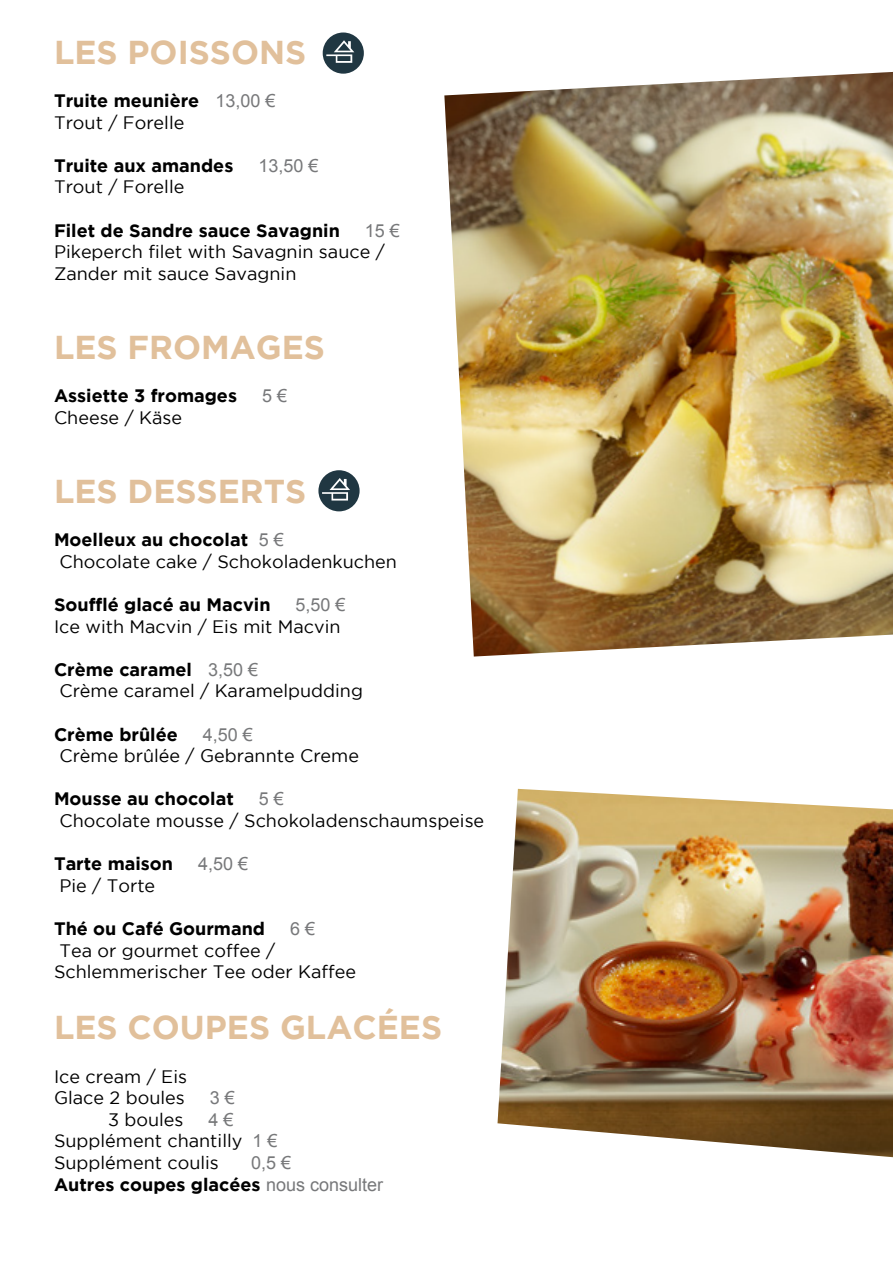
<style>
.page{position:relative;width:893px;height:1263px;background:#fff}
.page>*{position:absolute;margin:0;border:0;box-sizing:border-box;transform-origin:0 0}
.t1{font:700 33px "Gotham";color:#e1c09b}
.t2{font:18px "Gotham";color:#000}
.t3{font:700 18px "Gotham";color:#000}
.t4{font:18px "Arial";color:#77787a}
.s1{font-family:"Arial";font-weight:400;color:#77787a}
.s2{font-family:"Arial";color:#77787a}
</style>
<div class="page">
<img style="left:497px;top:789px;width:396px;height:368px">
<img style="left:444px;top:72px;width:449px;height:584px">
<div style="left:323px;top:33px;width:41px;height:41px;background:#203742;border-radius:50%"></div>
<svg style="left:326px;top:40px;width:28px;height:23px"></svg>
<div style="left:318px;top:470px;width:42px;height:41px;background:#203742;border-radius:50%"></div>
<svg style="left:322px;top:478px;width:28px;height:22px"></svg>
<p class="t1" style="left:54px;top:33px;width:254px">LES POISSONS</p>
<p class="t3" style="left:54px;top:90px;width:223px">Truite meunière <span class="s1">13,00 €</span></p>
<p class="t2" style="left:54px;top:112px;width:132px">Trout / Forelle</p>
<p class="t3" style="left:54px;top:155px;width:181px">Truite aux amandes</p>
<p class="t4" style="left:258px;top:154px;width:62px">13,50 €</p>
<p class="t2" style="left:54px;top:177px;width:132px">Trout / Forelle</p>
<p class="t3" style="left:54px;top:220px;width:287px">Filet de Sandre sauce Savagnin</p>
<p class="t4" style="left:365px;top:218px;width:37px">15 €</p>
<p class="t2" style="left:54px;top:242px;width:332px">Pikeperch filet with Savagnin sauce /</p>
<p class="t2" style="left:54px;top:263px;width:244px">Zander mit sauce Savagnin</p>
<p class="t1" style="left:54px;top:328px;width:272px">LES FROMAGES</p>
<p class="t3" style="left:54px;top:385px;width:185px">Assiette 3 fromages</p>
<p class="t4" style="left:262px;top:384px;width:27px">5 €</p>
<p class="t2" style="left:54px;top:407px;width:130px">Cheese / Käse</p>
<p class="t1" style="left:54px;top:472px;width:254px">LES DESSERTS</p>
<p class="t3" style="left:54px;top:529px;width:231px">Moelleux au chocolat <span class="s1">5 €</span></p>
<p class="t2" style="left:59px;top:551px;width:339px">Chocolate cake / Schokoladenkuchen</p>
<p class="t3" style="left:54px;top:594px;width:218px">Soufflé glacé au Macvin</p>
<p class="t4" style="left:296px;top:593px;width:52px">5,50 €</p>
<p class="t2" style="left:54px;top:616px;width:288px">Ice with Macvin / Eis mit Macvin</p>
<p class="t3" style="left:54px;top:659px;width:206px">Crème caramel <span class="s1">3,50 €</span></p>
<p class="t2" style="left:59px;top:681px;width:305px">Crème caramel / Karamelpudding</p>
<p class="t3" style="left:54px;top:724px;width:125px">Crème brûlée</p>
<p class="t4" style="left:203px;top:722px;width:52px">4,50 €</p>
<p class="t2" style="left:59px;top:746px;width:301px">Crème brûlée / Gebrannte Creme</p>
<p class="t3" style="left:54px;top:789px;width:181px">Mousse au chocolat</p>
<p class="t4" style="left:259px;top:787px;width:27px">5 €</p>
<p class="t2" style="left:59px;top:811px;width:426px">Chocolate mousse / Schokoladenschaumspeise</p>
<p class="t3" style="left:54px;top:853px;width:121px">Tarte maison</p>
<p class="t4" style="left:198px;top:852px;width:52px">4,50 €</p>
<p class="t2" style="left:59px;top:875px;width:97px">Pie / Torte</p>
<p class="t3" style="left:54px;top:918px;width:213px">Thé ou Café Gourmand</p>
<p class="t4" style="left:290px;top:917px;width:27px">6 €</p>
<p class="t2" style="left:59px;top:940px;width:217px">Tea or gourmet coffee /</p>
<p class="t2" style="left:54px;top:962px;width:304px">Schlemmerischer Tee oder Kaffee</p>
<p class="t1" style="left:54px;top:1009px;width:390px">LES COUPES GLACÉES</p>
<p class="t2" style="left:54px;top:1066px;width:135px">Ice cream / Eis</p>
<p class="t2" style="left:54px;top:1088px;width:132px">Glace 2 boules</p>
<p class="t4" style="left:210px;top:1086px;width:27px">3 €</p>
<p class="t2" style="left:108px;top:1109px;width:77px">3 boules</p>
<p class="t4" style="left:208px;top:1108px;width:27px">4 €</p>
<p class="t2" style="left:54px;top:1131px;width:225px">Supplément chantilly <span class="s2">1 €</span></p>
<p class="t2" style="left:54px;top:1153px;width:166px">Supplément coulis</p>
<p class="t4" style="left:251px;top:1151px;width:42px">0,5 €</p>
<p class="t3" style="left:54px;top:1174px;width:331px">Autres coupes glacées <span class="s1">nous consulter</span></p>
</div>
